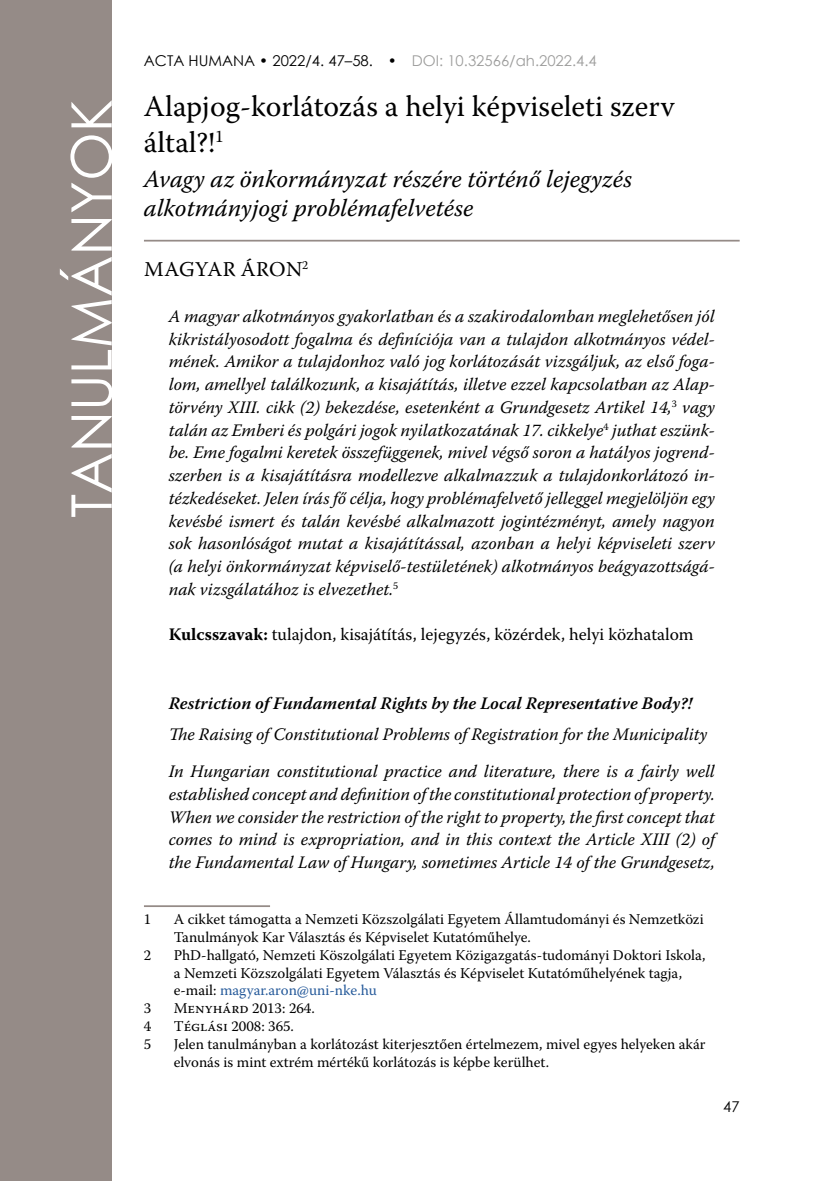
<style>
.page{position:relative;width:834px;height:1181px;background:#fff}
.page>*{position:absolute;margin:0;border:0;box-sizing:border-box;transform-origin:0 0}
.t1{font:56px "Century Gothic";color:#fff}
.t2{font:29.75px/35.7px "Warnock Pro";color:#000}
.t3{font:italic 24.5px/29.8px "Warnock Pro";color:#000}
.t4{font:21px "Warnock Pro";letter-spacing:.01em;color:#000}
.t5{font:italic 17.5px/22.8px "Warnock Pro";color:#000;text-align:justify}
.t6{font:17.5px "Warnock Pro";letter-spacing:.005em;color:#000}
.t7{font:italic 600 17.5px "Warnock Pro";color:#000}
.t8{font:14.88px/17.8px "Warnock Pro";color:#000}
.t9{font:14.88px "Century Gothic";color:#000}
.s1{color:#9d9d9c}
.s2{font-weight:700}
.s3{color:#275b9b}
</style>
<div class="page">
<div style="left:0;top:0;width:112px;height:1181px;background:#958b87"></div>
<hr style="left:144px;top:240px;width:595px;height:1px;background:#958b87">
<hr style="left:144px;top:905px;width:126px;height:2px;background:#958b87">
<p class="t9" style="left:144px;top:50px;width:454px">ACTA HUMANA • 2022/4. 47–58. • <span class="s1">DOI: 10.32566/ah.2022.4.4</span></p>
<h1 class="t1" style="left:52px;top:518px;width:420px;rotate:-90deg">TANULMÁNYOK</h1>
<h2 class="t2" style="left:144px;top:88px;width:532px">Alapjog-korlátozás a helyi képviseleti szerv által?!<sup>1</sup></h2>
<h3 class="t3" style="left:144px;top:163px;width:489px">Avagy az önkormányzat részére történő lejegyzés alkotmányjogi problémafelvetése</h3>
<p class="t4" style="left:144px;top:257px;width:166px">MAGYAR ÁRON<sup>2</sup></p>
<p class="t5" style="left:169px;top:304px;width:547px">A magyar alkotmányos gyakorlatban és a szakirodalomban meglehetősen jól kikristályosodott fogalma és definíciója van a tulajdon alkotmányos védel&shy;mének. Amikor a tulajdonhoz való jog korlátozását vizsgáljuk, az első foga&shy;lom, amellyel találkozunk, a kisajátítás, illetve ezzel kapcsolatban az Alap&shy;törvény XIII. cikk (2) bekezdése, esetenként a Grundgesetz Artikel 14,<sup>3</sup> vagy talán az Emberi és polgári jogok nyilatkozatának 17. cikkelye<sup>4</sup> juthat eszünk&shy;be. Eme fogalmi keretek összefüggenek, mivel végső soron a hatályos jogrend&shy;szerben is a kisajátításra modellezve alkalmazzuk a tulajdonkorlátozó in&shy;tézkedéseket. Jelen írás fő célja, hogy problémafelvető jelleggel megjelöljön egy kevésbé ismert és talán kevésbé alkalmazott jogintézményt, amely nagyon sok hasonlóságot mutat a kisajátítással, azonban a helyi képviseleti szerv (a helyi önkormányzat képviselő-testületének) alkotmányos beágyazottságá&shy;nak vizsgálatához is elvezethet.<sup>5</sup></p>
<p class="t6" style="left:169px;top:624px;width:526px"><span class="s2">Kulcsszavak:</span> tulajdon, kisajátítás, lejegyzés, közérdek, helyi közhatalom</p>
<p class="t7" style="left:169px;top:692px;width:525px">Restriction of Fundamental Rights by the Local Representative Body?!</p>
<p class="t5" style="left:169px;top:715px;width:547px;line-height:37.3px">The Raising of Constitutional Problems of Registration for the Municipality<br>In Hungarian constitutional practice and literature, there is a fairly well</p>
<p class="t5" style="left:169px;top:782px;width:547px">established concept and definition of the constitutional protection of property.<br>When we consider the restriction of the right to property, the first concept that comes to mind is expropriation, and in this context the Article XIII (2) of the Fundamental Law of Hungary, sometimes Article 14 of the Grundgesetz,</p>
<p class="t8" style="left:144px;top:910px;width:9px">1</p>
<p class="t8" style="left:174px;top:910px;width:531px">A cikket támogatta a Nemzeti Közszolgálati Egyetem Államtudományi és Nemzetközi<br>Tanulmányok Kar Választás és Képviselet Kutatóműhelye.</p>
<p class="t8" style="left:144px;top:945px;width:9px">2</p>
<p class="t8" style="left:174px;top:945px;width:533px">PhD-hallgató, Nemzeti Köszolgálati Egyetem Közigazgatás-tudományi Doktori Iskola, a Nemzeti Közszolgálati Egyetem Választás és Képviselet Kutatóműhelyének tagja, e-mail: <span class="s3">magyar.aron@uni-nke.hu</span></p>
<p class="t8" style="left:144px;top:999px;width:9px">3</p>
<p class="t8" style="left:174px;top:999px;width:142px">Menyhárd 2013: 264.</p>
<p class="t8" style="left:144px;top:1017px;width:9px">4</p>
<p class="t8" style="left:174px;top:1017px;width:122px">Téglási 2008: 365.</p>
<p class="t8" style="left:144px;top:1035px;width:9px">5</p>
<p class="t8" style="left:174px;top:1035px;width:533px">Jelen tanulmányban a korlátozást kiterjesztően értelmezem, mivel egyes helyeken akár elvonás is mint extrém mértékű korlátozás is képbe kerülhet.</p>
<p class="t9" style="left:723px;top:1095px;width:18px">47</p>
</div>
